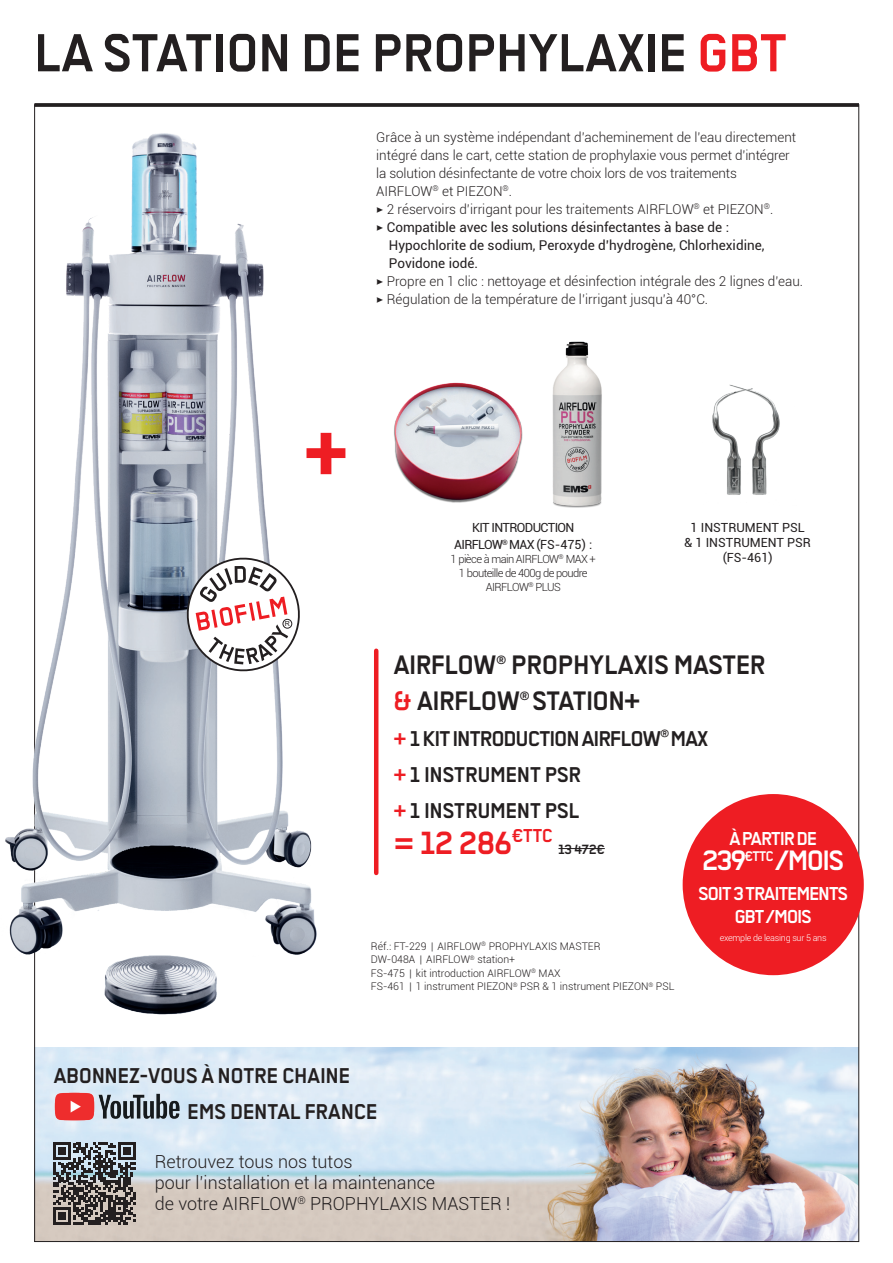
<style>
.page{position:relative;width:893px;height:1263px;background:#fff}
.page>*{position:absolute;margin:0;border:0;box-sizing:border-box;transform-origin:0 0}
.t1{font:700 79.8px "Roboto";color:#ee1d23}
.t2{font:700 60px "Transbold Neue Euro";letter-spacing:.01em;color:#231f20}
.t3{font:700 36px "Transbold Neue Euro";color:#ee1d23}
.t4{font:700 31.5px "Transbold Neue Euro";letter-spacing:-.03em;color:#fff}
.t5{font:700 30px/36px "Transbold Neue Euro";color:#231f20}
.t6{font:700 24px/36px "Transbold Neue Euro";color:#231f20}
.t7{font:700 24px "Transbold Neue";letter-spacing:.01em;color:#231f20}
.t8{font:700 21px/22.5px "Transbold Neue Euro";letter-spacing:-.03em;color:#fff;text-align:center}
.t9{font:300 18px/21px "Roboto";color:#231f20}
.t10{font:700 15px "Transbold Neue Euro";color:#231f20}
.t11{font:300 13.5px/18px "Roboto";color:#231f20}
.t12{font:13.5px/18px "Roboto";color:#231f20}
.t13{font:12.6px/15.5px "Roboto";color:#231f20;text-align:center}
.t14{font:12.6px/16.8px "Roboto";letter-spacing:-.05em;color:#231f20;text-align:center}
.t15{font:300 11.25px/14px "Roboto";letter-spacing:-.05em;color:#231f20;text-align:center}
.t16{font:300 10.5px/13.5px "Roboto";color:#231f20}
.t17{font:300 9px "Roboto";letter-spacing:-.03em;color:#fff}
.t18{font:7.05px "Arial";color:#231f20}
.s1{color:#ee1d23}
.s2{font-family:"Transbold Neue";font-weight:700}
</style>
<div class="page">
<img style="left:36px;top:1047px;width:821px;height:193px">
<svg style="left:34px;top:103px;width:825px;height:4px;background:#302c2d"></svg>
<img style="left:712px;top:384px;width:68px;height:111px">
<hr style="left:558px;top:848px;width:47px;height:1px;background:#231f20">
<img style="left:394px;top:382px;width:120px;height:121px">
<hr style="left:374px;top:651px;width:4px;height:222px;background:#ee1d23">
<img style="left:5px;top:123px;width:320px;height:950px">
<div style="left:683px;top:794px;width:181px;height:181px;background:#ee1d23;border-radius:50%"></div>
<img style="left:514px;top:341px;width:88px;height:167px">
<svg style="left:187px;top:558px;width:113px;height:113px"></svg>
<div style="left:283px;top:619px;width:9px;height:9px;border:1px solid #231f20;border-radius:50%"></div>
<svg style="left:54px;top:1143px;width:81px;height:81px;background:#686869"></svg>
<img style="left:54px;top:1071px;width:126px;height:71px">
<h2 class="t2" style="left:35px;top:20px;width:754px">LA STATION DE PROPHYLAXIE <span class="s1">GBT</span></h2>
<p class="t11" style="left:376px;top:128px;width:422px">Grâce à un système indépendant d’acheminement de l’eau directement intégré dans le cart, cette station de prophylaxie vous permet d’intégrer la solution désinfectante de votre choix lors de vos traitements AIRFLOW<sup>®</sup> et PIEZON<sup>®</sup>.</p>
<p class="t11" style="left:376px;top:200px;width:398px"><span class="s2">•</span> 2 réservoirs d’irrigant pour les traitements AIRFLOW<sup>®</sup> et PIEZON<sup>®</sup>.</p>
<p class="t12" style="left:389px;top:218px;width:377px;text-indent:-13px"><span class="s2">•</span> Compatible avec les solutions désinfectantes à base de :<br>Hypochlorite de sodium, Peroxyde d’hydrogène, Chlorhexidine,<br>Povidone iodé.</p>
<p class="t11" style="left:376px;top:272px;width:428px"><span class="s2">•</span> Propre en 1 clic : nettoyage et désinfection intégrale des 2 lignes d’eau.</p>
<p class="t11" style="left:376px;top:290px;width:333px"><span class="s2">•</span> Régulation de la température de l’irrigant jusqu’à 40°C.</p>
<h1 class="t1" style="left:304px;top:395px;width:45px">+</h1>
<p class="t18" style="left:285px;top:619px;width:7px">R</p>
<p class="t14" style="left:454px;top:519px;width:139px">KIT INTRODUCTION<br>AIRFLOW<sup>®</sup> MAX (FS-475) :</p>
<p class="t15" style="left:451px;top:552px;width:147px">1 pièce à main AIRFLOW<sup>®</sup> MAX +<br>1 bouteille de 400g de poudre<br>AIRFLOW<sup>®</sup> PLUS</p>
<p class="t13" style="left:684px;top:519px;width:128px">1 INSTRUMENT PSL<br>&amp; 1 INSTRUMENT PSR (FS-461)</p>
<h3 class="t5" style="left:394px;top:647px;width:373px">AIRFLOW<sup>®</sup> PROPHYLAXIS MASTER <span class="s1">&amp;</span> AIRFLOW<sup>®</sup> STATION+</h3>
<h3 class="t6" style="left:394px;top:720px;width:316px"><span class="s1">+</span> 1 KIT INTRODUCTION AIRFLOW<sup>®</sup> MAX <span class="s1">+</span> 1 INSTRUMENT PSR<br><span class="s1">+</span> 1 INSTRUMENT PSL</h3>
<h3 class="t3" style="left:394px;top:823px;width:160px">= 12 286<sup>€TTC</sup></h3>
<h3 class="t8" style="left:729px;top:827px;width:89px">À PARTIR DE</h3>
<h3 class="t4" style="left:702px;top:843px;width:143px">239<sup>€TTC</sup>/MOIS</h3>
<h3 class="t8" style="left:698px;top:882px;width:151px">SOIT 3 TRAITEMENTS<br>GBT /MOIS</h3>
<p class="t17" style="left:720px;top:931px;width:108px">exemple de leasing sur 5 ans</p>
<p class="t10" style="left:558px;top:841px;width:48px">13 472€</p>
<p class="t16" style="left:371px;top:939px;width:305px">Réf.: FT-229 | AIRFLOW<sup>®</sup> PROPHYLAXIS MASTER<br>DW-048A | AIRFLOW<sup>®</sup> station+<br>FS-475 | kit introduction AIRFLOW<sup>®</sup> MAX<br>FS-461 | 1 instrument PIEZON<sup>®</sup> PSR &amp; 1 instrument PIEZON<sup>®</sup> PSL</p>
<h3 class="t7" style="left:54px;top:1062px;width:298px">ABONNEZ-VOUS À NOTRE CHAINE</h3>
<h3 class="t7" style="left:188px;top:1098px;width:191px">EMS DENTAL FRANCE</h3>
<h3 class="t9" style="left:155px;top:1150px;width:357px">Retrouvez tous nos tutos<br>pour l’installation et la maintenance<br>de votre AIRFLOW<sup>®</sup> PROPHYLAXIS MASTER !</h3>
</div>
